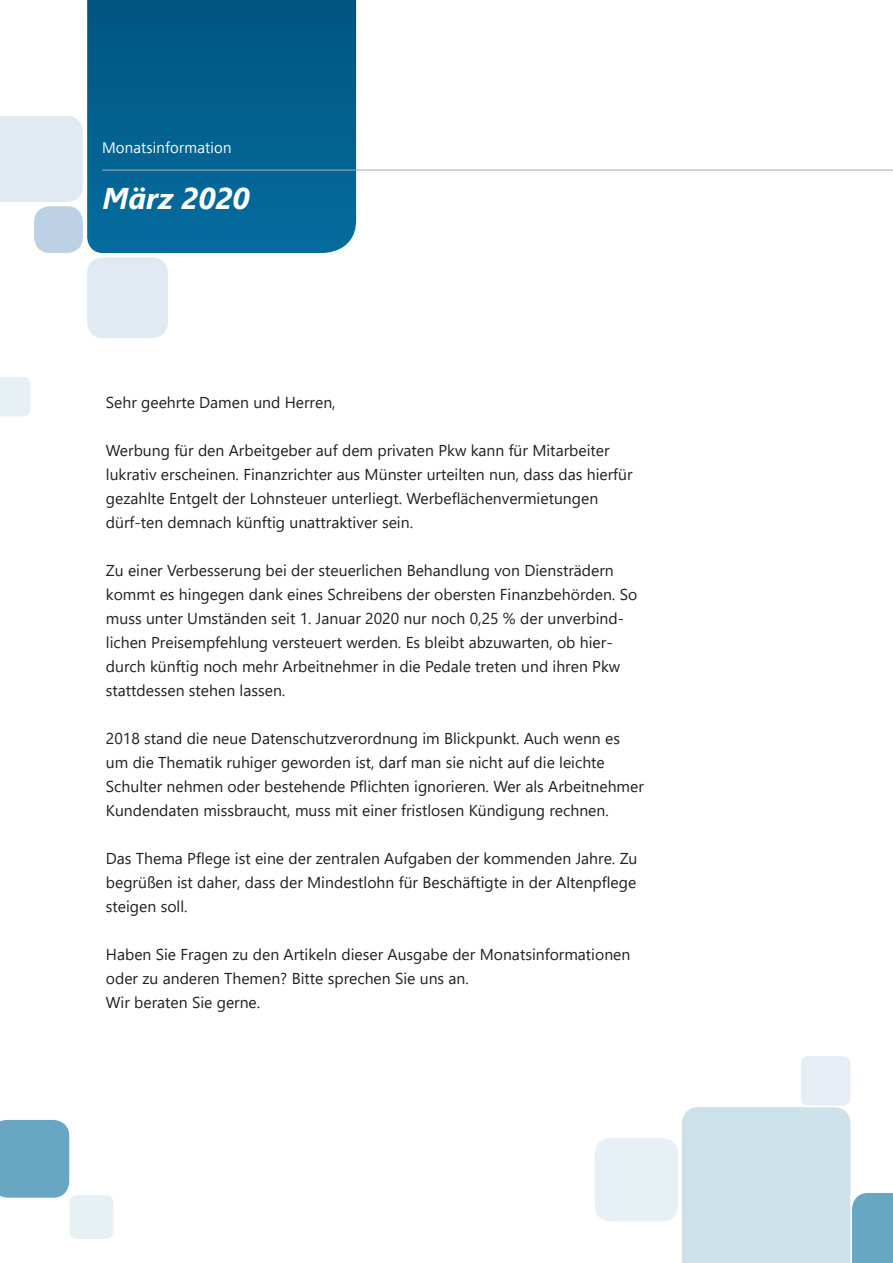
<style>
.page{position:relative;width:893px;height:1263px;background:#fff}
.page>*{position:absolute;margin:0;border:0;box-sizing:border-box;transform-origin:0 0}
.t1{font:italic 700 30px "Segoe UI";letter-spacing:-.005em;color:#fff}
.t2{font:15.75px/24px "Segoe UI";color:#231f20}
.t3{font:15.75px "Frutiger Next Com";letter-spacing:.01em;color:#fff}
</style>
<div class="page">
<svg style="left:87px;top:0;width:272px;height:253px;background:#056290"></svg>
<hr style="left:102px;top:170px;width:791px;height:1px;background:#a8a9ad">
<div style="left:0;top:116px;width:83px;height:86px;background:#e1e9f3"></div>
<div style="left:86px;top:256px;width:83px;height:83px;background:#e1e9f3;border-radius:17px"></div>
<div style="left:85px;top:255px;width:85px;height:85px;border:2px solid #fff;border-radius:17px"></div>
<div style="left:33px;top:205px;width:51px;height:49px;background:#bcd1e3;border-radius:17px"></div>
<div style="left:32px;top:204px;width:53px;height:51px;border:2px solid #fff;border-radius:17px"></div>
<div style="left:594px;top:1137px;width:85px;height:85px;background:#e6f0f5;border-radius:17px"></div>
<div style="left:593px;top:1136px;width:87px;height:87px;border:2px solid #fff;border-radius:17px"></div>
<div style="left:69px;top:1194px;width:45px;height:46px;background:#e6f0f5;border-radius:9px"></div>
<div style="left:68px;top:1194px;width:47px;height:46px;border:2px solid #fff;border-radius:9px"></div>
<svg style="left:0;top:377px;width:30px;height:39px"></svg>
<svg style="left:0;top:1119px;width:71px;height:80px;background:#73acc8"></svg>
<svg style="left:682px;top:1107px;width:211px;height:156px;background:#cadfea"></svg>
<div style="left:800px;top:1055px;width:51px;height:51px;background:#e7edf5;border-radius:9px"></div>
<div style="left:799px;top:1054px;width:53px;height:53px;border:2px solid #fff;border-radius:9px"></div>
<p class="t3" style="left:102px;top:139px;width:131px">Monatsinformation</p>
<h1 class="t1" style="left:103px;top:174px;width:149px">März 2020</h1>
<p class="t2" style="left:106px;top:389px;width:231px">Sehr geehrte Damen und Herren,</p>
<p class="t2" style="left:106px;top:437px;width:528px">Werbung für den Arbeitgeber auf dem privaten Pkw kann für Mitarbeiter lukrativ erscheinen. Finanzrichter aus Münster urteilten nun, dass das hierfür gezahlte Entgelt der Lohnsteuer unterliegt. Werbeflächenvermietungen dürf-ten demnach künftig unattraktiver sein.</p>
<p class="t2" style="left:106px;top:557px;width:533px">Zu einer Verbesserung bei der steuerlichen Behandlung von Diensträdern kommt es hingegen dank eines Schreibens der obersten Finanzbehörden. So muss unter Umständen seit 1. Januar 2020 nur noch 0,25 % der unverbind&shy;lichen Preisempfehlung versteuert werden. Es bleibt abzuwarten, ob hier&shy;durch künftig noch mehr Arbeitnehmer in die Pedale treten und ihren Pkw stattdessen stehen lassen.</p>
<p class="t2" style="left:106px;top:725px;width:539px">2018 stand die neue Datenschutzverordnung im Blickpunkt. Auch wenn es um die Thematik ruhiger geworden ist, darf man sie nicht auf die leichte Schulter nehmen oder bestehende Pflichten ignorieren. Wer als Arbeitnehmer Kundendaten missbraucht, muss mit einer fristlosen Kündigung rechnen.</p>
<p class="t2" style="left:106px;top:845px;width:533px;text-align:justify">Das Thema Pflege ist eine der zentralen Aufgaben der kommenden Jahre. Zu begrüßen ist daher, dass der Mindestlohn für Beschäftigte in der Altenpflege steigen soll.</p>
<p class="t2" style="left:106px;top:941px;width:526px">Haben Sie Fragen zu den Artikeln dieser Ausgabe der Monatsinformationen oder zu anderen Themen? Bitte sprechen Sie uns an.<br>Wir beraten Sie gerne.</p>
</div>
